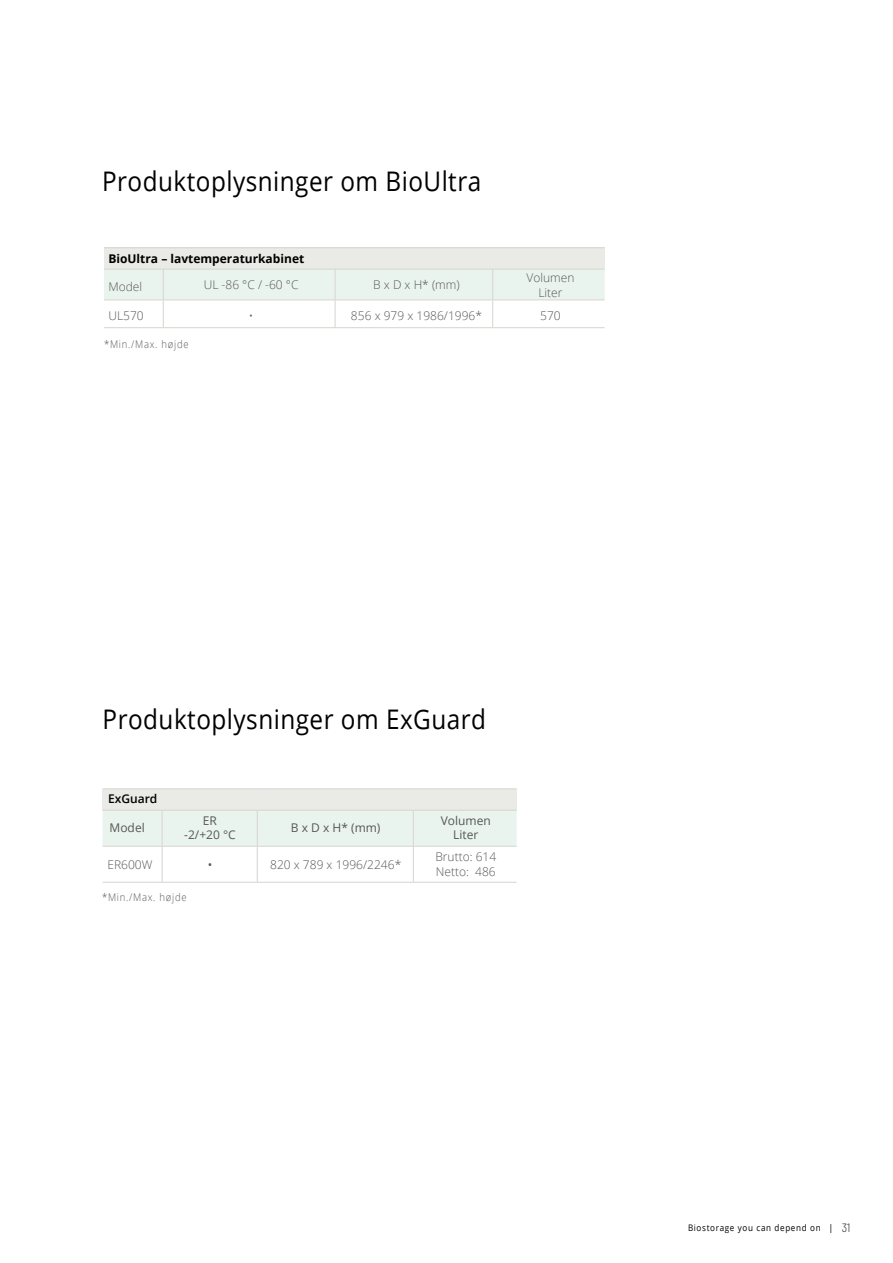
<style>
.page{position:relative;width:893px;height:1263px;background:#fff}
.page>*{position:absolute;margin:0;border:0;box-sizing:border-box;transform-origin:0 0}
.t1{font:27px "Open Sans";letter-spacing:.02em;color:#000;scale:.9 1}
.t2{font:300 12px/14.4px "Open Sans";color:#575756;text-align:center}
.t3{font:12px/14.4px "Open Sans";color:#575756;text-align:center}
.t4{font:700 12px "Open Sans";color:#000}
.t5{font:600 12px "Open Sans";color:#000}
.t6{font:300 semi-condensed 12px "Barlow";color:#303134}
.t7{font:300 10.5px "Open Sans";letter-spacing:.08em;color:#575756;scale:.9 1}
.t8{font:9px "Open Sans";letter-spacing:.08em;color:#000;scale:.9 1}
.t9{font:9px "Open Sans";letter-spacing:.08em;color:#000}
</style>
<div class="page">
<div style="left:104px;top:248px;width:501px;height:21px;background:#eaebe6"></div>
<hr style="left:104px;top:247px;width:59px;height:1px;background:#d7d4cf">
<hr style="left:163px;top:247px;width:172px;height:1px;background:#d7d4cf">
<hr style="left:335px;top:247px;width:158px;height:1px;background:#d7d4cf">
<hr style="left:493px;top:247px;width:112px;height:1px;background:#d7d4cf">
<svg style="left:104px;top:269px;width:501px;height:59px"></svg>
<div style="left:103px;top:789px;width:414px;height:21px;background:#eaebe6"></div>
<svg style="left:103px;top:811px;width:414px;height:71px"></svg>
<hr style="left:103px;top:788px;width:59px;height:1px;background:#d7d4cf">
<hr style="left:162px;top:788px;width:95px;height:1px;background:#d7d4cf">
<hr style="left:257px;top:788px;width:156px;height:1px;background:#d7d4cf">
<hr style="left:413px;top:788px;width:104px;height:1px;background:#d7d4cf">
<hr style="left:162px;top:810px;width:1px;height:36px;background:#d7d4cf">
<hr style="left:162px;top:847px;width:1px;height:35px;background:#d7d4cf">
<hr style="left:257px;top:810px;width:1px;height:36px;background:#d7d4cf">
<hr style="left:413px;top:810px;width:1px;height:36px;background:#d7d4cf">
<hr style="left:257px;top:847px;width:1px;height:35px;background:#d7d4cf">
<hr style="left:413px;top:847px;width:1px;height:35px;background:#d7d4cf">
<hr style="left:103px;top:810px;width:59px;height:1px;background:#d7d4cf">
<hr style="left:162px;top:810px;width:95px;height:1px;background:#d7d4cf">
<hr style="left:257px;top:810px;width:156px;height:1px;background:#d7d4cf">
<hr style="left:413px;top:810px;width:104px;height:1px;background:#d7d4cf">
<hr style="left:103px;top:846px;width:59px;height:1px;background:#d7d4cf">
<hr style="left:162px;top:846px;width:95px;height:1px;background:#d7d4cf">
<hr style="left:257px;top:846px;width:156px;height:1px;background:#d7d4cf">
<hr style="left:413px;top:846px;width:104px;height:1px;background:#d7d4cf">
<hr style="left:103px;top:882px;width:59px;height:1px;background:#d7d4cf">
<hr style="left:162px;top:882px;width:95px;height:1px;background:#d7d4cf">
<hr style="left:257px;top:882px;width:156px;height:1px;background:#d7d4cf">
<hr style="left:413px;top:882px;width:104px;height:1px;background:#d7d4cf">
<h1 class="t1" style="left:102px;top:162px;width:423px">Produktoplysninger om BioUltra</h1>
<p class="t4" style="left:108px;top:250px;width:197px">BioUltra – lavtemperaturkabinet</p>
<p class="t2" style="left:108px;top:279px;width:35px">Model</p>
<p class="t2" style="left:204px;top:278px;width:96px">UL -86 °C / -60 °C</p>
<p class="t2" style="left:373px;top:278px;width:88px">B x D x H* (mm)</p>
<p class="t2" style="left:526px;top:270px;width:50px">Volumen<br>Liter</p>
<p class="t2" style="left:108px;top:308px;width:37px">UL570</p>
<p class="t2" style="left:249px;top:308px;width:6px">•</p>
<p class="t2" style="left:351px;top:308px;width:133px">856 x 979 x 1986/1996*</p>
<p class="t2" style="left:540px;top:308px;width:22px">570</p>
<p class="t7" style="left:104px;top:337px;width:95px">*Min./Max. højde</p>
<h1 class="t1" style="left:103px;top:701px;width:428px">Produktoplysninger om ExGuard</h1>
<p class="t5" style="left:108px;top:791px;width:51px">ExGuard</p>
<p class="t3" style="left:110px;top:820px;width:37px">Model</p>
<p class="t3" style="left:184px;top:813px;width:53px">ER -2/+20 °C</p>
<p class="t3" style="left:291px;top:820px;width:91px">B x D x H* (mm)</p>
<p class="t3" style="left:441px;top:813px;width:52px">Volumen<br>Liter</p>
<p class="t2" style="left:107px;top:857px;width:47px">ER600W</p>
<p class="t3" style="left:208px;top:857px;width:6px">•</p>
<p class="t2" style="left:270px;top:857px;width:133px">820 x 789 x 1996/2246*</p>
<p class="t2" style="left:435px;top:849px;width:62px;text-align:left">Brutto: 614<br>Netto: 486</p>
<p class="t7" style="left:102px;top:890px;width:95px">*Min./Max. højde</p>
<p class="t8" style="left:688px;top:1221px;width:149px">Biostorage you can depend on</p>
<p class="t6" style="left:842px;top:1219px;width:10px">31</p>
<p class="t9" style="left:828px;top:1221px;width:6px">|</p>
</div>
